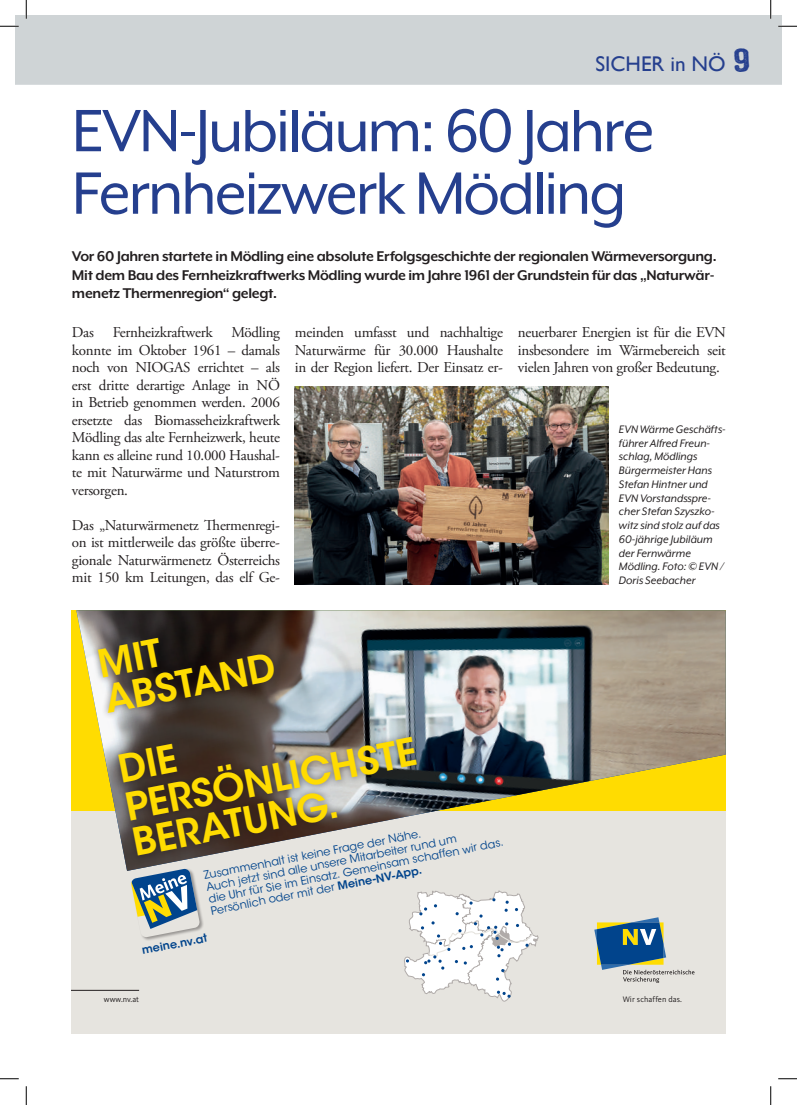
<style>
.page{position:relative;width:797px;height:1105px;background:#fff}
.page>*{position:absolute;margin:0;border:0;box-sizing:border-box;transform-origin:0 0}
.t1{font:68.75px/62.5px "Mr Eaves XL Mod OT";letter-spacing:-.03em;color:#253f8e}
.t2{font:600 38.12px/37.5px "ITC Avant Garde Std";color:#ffdc01}
.t3{font:21.25px "Gill Sans";color:#253f8e}
.t4{font:700 16.25px/18.8px "Mr Eaves XL Mod OT";letter-spacing:-.02em;color:#231f20}
.t5{font:15px/17.5px "Adobe Garamond Pro";letter-spacing:-.02em;color:#231f20;text-align:justify}
.t6{font:italic 12.5px/13.8px "Mr Eaves XL Mod OT";color:#231f20}
.t7{font:11.25px/12px "ITC Avant Garde Std";color:#01448c}
.t8{font:600 11.25px "ITC Avant Garde Std";color:#01448c}
.t9{font:8.25px "Kievit Pro";letter-spacing:.01em;color:#231f20}
.s1{font-family:"ZEMBOOD";font-size:33.75px}
.s2{font-weight:600}
</style>
<div class="page">
<div style="left:16px;top:16px;width:765px;height:69px;background:#cfd4d6"></div>
<img style="left:295px;top:386px;width:313px;height:198px">
<div style="left:71px;top:610px;width:654px;height:424px;background:#e6e4df"></div>
<img style="left:76px;top:610px;width:649px;height:261px">
<svg style="left:404px;top:890px;width:135px;height:112px"></svg>
<div style="left:91px;top:631px;width:333px;height:232px;background:#231f20;opacity:.55"></div>
<hr style="left:71px;top:990px;width:68px;height:1px;background:#231f20">
<svg style="left:594px;top:917px;width:100px;height:66px"></svg>
<div style="left:131px;top:868px;width:73px;height:74px;background:#231f20;opacity:.4"></div>
<svg style="left:131px;top:868px;width:69px;height:70px"></svg>
<svg style="left:71px;top:610px;width:6px;height:3px"></svg>
<svg style="left:0;top:25px;width:19px;height:2px"></svg>
<svg style="left:778px;top:25px;width:19px;height:2px"></svg>
<svg style="left:0;top:1078px;width:19px;height:1px"></svg>
<svg style="left:778px;top:1078px;width:19px;height:1px"></svg>
<svg style="left:25px;top:0;width:2px;height:19px"></svg>
<svg style="left:25px;top:1086px;width:2px;height:19px"></svg>
<svg style="left:770px;top:0;width:1px;height:19px"></svg>
<svg style="left:770px;top:1086px;width:1px;height:19px"></svg>
<h3 class="t3" style="left:595px;top:52px;width:157px">SICHER in NÖ <span class="s1">9</span></h3>
<h1 class="t1" style="left:72px;top:99px;width:584px">EVN-Jubiläum: 60 Jahre<br>Fernheizwerk Mödling</h1>
<p class="t4" style="left:72px;top:246px;width:646px">Vor 60 Jahren startete in Mödling eine absolute Erfolgsgeschichte der regionalen Wärmeversorgung.<br>Mit dem Bau des Fernheizkraftwerks Mödling wurde im Jahre 1961 der Grundstein für das „Naturwär&shy;menetz Thermenregion“ gelegt.</p>
<p class="t5" style="left:72px;top:324px;width:23px">Das</p>
<p class="t5" style="left:113px;top:324px;width:101px">Fernheizkraftwerk</p>
<p class="t5" style="left:72px;top:324px;width:209px;text-indent:159px">Mödling konnte im Oktober 1961 – damals noch von NIOGAS errichtet – als erst dritte derartige Anlage in NÖ in Betrieb genommen werden. 2006 ersetzte das Biomasseheizkraftwerk Mödling das alte Fernheizwerk, heute kann es alleine rund 10.000 Haushal&shy;te mit Naturwärme und Naturstrom versorgen.</p>
<p class="t5" style="left:72px;top:517px;width:209px">Das „Naturwärmenetz Thermenregi&shy;on ist mittlerweile das größte überre&shy;gionale Naturwärmenetz Österreichs mit 150 km Leitungen, das elf Ge-</p>
<p class="t5" style="left:295px;top:324px;width:209px">meinden umfasst und nachhaltige Naturwärme für 30.000 Haushalte in der Region liefert. Der Einsatz er-</p>
<p class="t5" style="left:518px;top:324px;width:209px">neuerbarer Energien ist für die EVN insbesondere im Wärmebereich seit vielen Jahren von großer Bedeutung.</p>
<p class="t6" style="left:619px;top:422px;width:108px">EVN Wärme Geschäfts&shy;führer Alfred Freun&shy;schlag, Mödlings<br>Bürgermeister Hans<br>Stefan Hintner und<br>EVN Vorstandsspre&shy;cher Stefan Szyszko&shy;witz sind stolz auf das<br>60-jährige Jubiläum der Fernwärme<br>Mödling. Foto: © EVN /<br>Doris Seebacher</p>
<h2 class="t2" style="left:95px;top:647px;width:175px;line-height:35.5px;rotate:-11deg">MIT<br>ABSTAND</h2>
<h2 class="t2" style="left:115px;top:750px;width:297px;rotate:-11deg">DIE<br>PERSÖNLICHSTE<br>BERATUNG.</h2>
<p class="t7" style="left:203px;top:869px;width:301px;rotate:-11deg">Zusammenhalt ist keine Frage der Nähe.<br>Auch jetzt sind alle unsere Mitarbeiter rund um<br>die Uhr für Sie im Einsatz. Gemeinsam schaffen wir das.<br>Persönlich oder mit der <span class="s2">Meine-NV-App.</span></p>
<p class="t8" style="left:141px;top:943px;width:68px;rotate:-11deg">meine.nv.at</p>
<p class="t9" style="left:104px;top:994px;width:37px">www.nv.at</p>
<p class="t9" style="left:622px;top:994px;width:61px">Wir schaffen das.</p>
</div>
